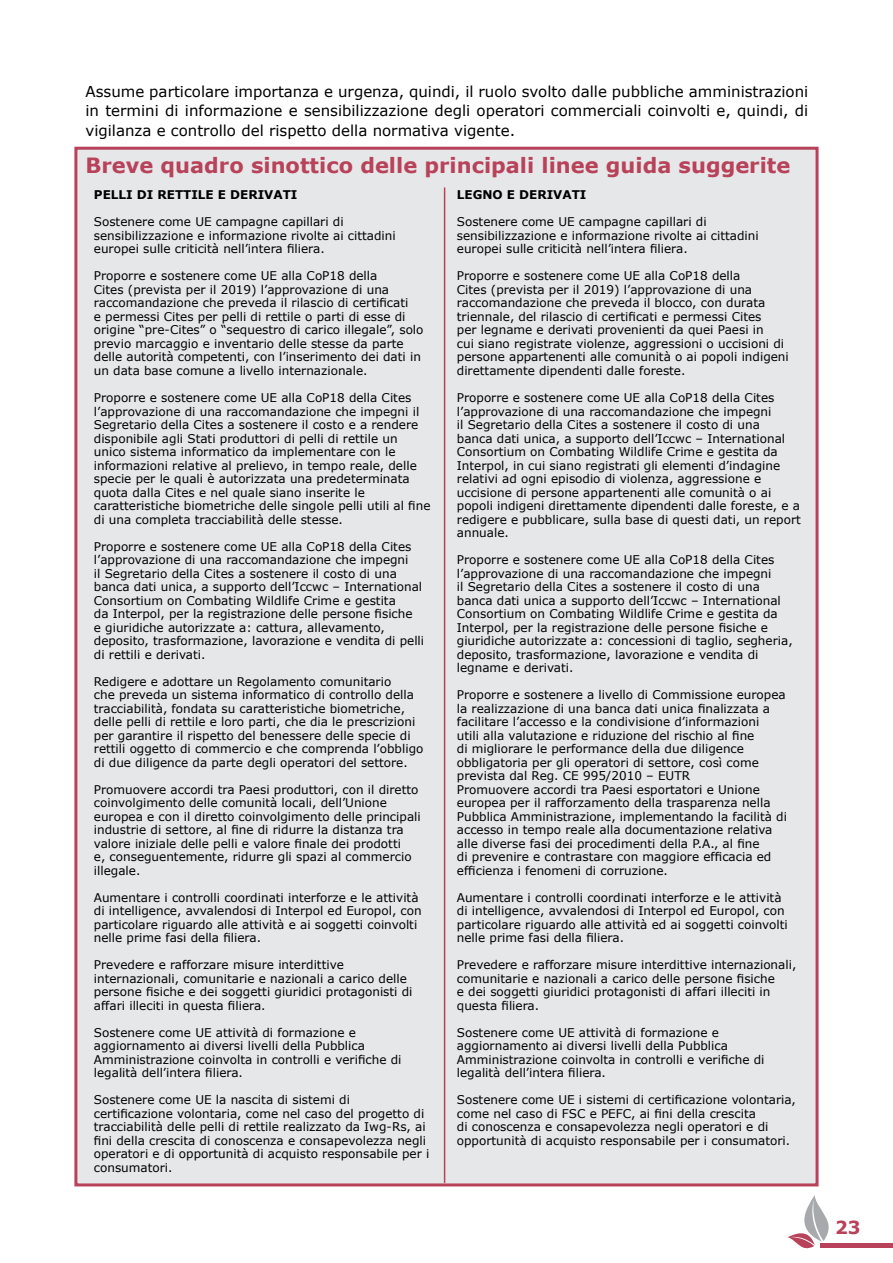
<style>
.page{position:relative;width:893px;height:1263px;background:#fff}
.page>*{position:absolute;margin:0;border:0;box-sizing:border-box;transform-origin:0 0}
.t1{font:700 21px "Verdana";color:#b7425a}
.t2{font:700 18px "Verdana";color:#b7425a}
.t3{font:15px/19.5px "Verdana";color:#000;text-align:justify}
.t4{font:12px/13.5px "Verdana";color:#000}
.t5{font:700 12px "Verdana";color:#000}
</style>
<div class="page">
<svg style="left:788px;top:1195px;width:50px;height:54px"></svg>
<hr style="left:820px;top:1243px;width:73px;height:4px;background:#b7425a">
<div style="left:74px;top:147px;width:745px;height:1039px;background:#e6e7e8;border:3px solid #b7425a"></div>
<hr style="left:444px;top:187px;width:1px;height:996px;background:#b7425a">
<p class="t3" style="left:85px;top:82px;width:724px">Assume particolare importanza e urgenza, quindi, il ruolo svolto dalle pubbliche amministrazioni in termini di informazione e sensibilizzazione degli operatori commerciali coinvolti e, quindi, di vigilanza e controllo del rispetto della normativa vigente.</p>
<h1 class="t1" style="left:85px;top:152px;width:706px">Breve quadro sinottico delle principali linee guida suggerite</h1>
<p class="t5" style="left:94px;top:187px;width:205px">PELLI DI RETTILE E DERIVATI</p>
<p class="t4" style="left:94px;top:216px;width:303px">Sostenere come UE campagne capillari di sensibilizzazione e informazione rivolte ai cittadini europei sulle criticità nell’intera filiera.</p>
<p class="t4" style="left:94px;top:270px;width:331px">Proporre e sostenere come UE alla CoP18 della<br>Cites (prevista per il 2019) l’approvazione di una raccomandazione che preveda il rilascio di certificati<br>e permessi Cites per pelli di rettile o parti di esse di origine “pre-Cites” o “sequestro di carico illegale”, solo previo marcaggio e inventario delle stesse da parte delle autorità competenti, con l’inserimento dei dati in un data base comune a livello internazionale.</p>
<p class="t4" style="left:94px;top:391px;width:338px">Proporre e sostenere come UE alla CoP18 della Cites l’approvazione di una raccomandazione che impegni il Segretario della Cites a sostenere il costo e a rendere disponibile agli Stati produttori di pelli di rettile un unico sistema informatico da implementare con le informazioni relative al prelievo, in tempo reale, delle specie per le quali è autorizzata una predeterminata quota dalla Cites e nel quale siano inserite le caratteristiche biometriche delle singole pelli utili al fine di una completa tracciabilità delle stesse.</p>
<p class="t4" style="left:94px;top:540px;width:332px">Proporre e sostenere come UE alla CoP18 della Cites l’approvazione di una raccomandazione che impegni<br>il Segretario della Cites a sostenere il costo di una banca dati unica, a supporto dell’Iccwc – International Consortium on Combating Wildlife Crime e gestita<br>da Interpol, per la registrazione delle persone fisiche<br>e giuridiche autorizzate a: cattura, allevamento, deposito, trasformazione, lavorazione e vendita di pelli di rettili e derivati.</p>
<p class="t4" style="left:94px;top:675px;width:331px">Redigere e adottare un Regolamento comunitario<br>che preveda un sistema informatico di controllo della tracciabilità, fondata su caratteristiche biometriche, delle pelli di rettile e loro parti, che dia le prescrizioni per garantire il rispetto del benessere delle specie di rettili oggetto di commercio e che comprenda l’obbligo di due diligence da parte degli operatori del settore.</p>
<p class="t4" style="left:94px;top:783px;width:328px">Promuovere accordi tra Paesi produttori, con il diretto coinvolgimento delle comunità locali, dell’Unione europea e con il diretto coinvolgimento delle principali industrie di settore, al fine di ridurre la distanza tra valore iniziale delle pelli e valore finale dei prodotti<br>e, conseguentemente, ridurre gli spazi al commercio illegale.</p>
<p class="t4" style="left:94px;top:891px;width:329px">Aumentare i controlli coordinati interforze e le attività di intelligence, avvalendosi di Interpol ed Europol, con particolare riguardo alle attività e ai soggetti coinvolti nelle prime fasi della filiera.</p>
<p class="t4" style="left:94px;top:958px;width:320px">Prevedere e rafforzare misure interdittive internazionali, comunitarie e nazionali a carico delle persone fisiche e dei soggetti giuridici protagonisti di affari illeciti in questa filiera.</p>
<p class="t4" style="left:94px;top:1026px;width:309px">Sostenere come UE attività di formazione e aggiornamento ai diversi livelli della Pubblica Amministrazione coinvolta in controlli e verifiche di legalità dell’intera filiera.</p>
<p class="t4" style="left:94px;top:1093px;width:337px">Sostenere come UE la nascita di sistemi di certificazione volontaria, come nel caso del progetto di tracciabilità delle pelli di rettile realizzato da Iwg-Rs, ai fini della crescita di conoscenza e consapevolezza negli operatori e di opportunità di acquisto responsabile per i consumatori.</p>
<p class="t5" style="left:457px;top:187px;width:131px">LEGNO E DERIVATI</p>
<p class="t4" style="left:457px;top:216px;width:303px">Sostenere come UE campagne capillari di sensibilizzazione e informazione rivolte ai cittadini europei sulle criticità nell’intera filiera.</p>
<p class="t4" style="left:457px;top:270px;width:333px">Proporre e sostenere come UE alla CoP18 della<br>Cites (prevista per il 2019) l’approvazione di una raccomandazione che preveda il blocco, con durata triennale, del rilascio di certificati e permessi Cites<br>per legname e derivati provenienti da quei Paesi in<br>cui siano registrate violenze, aggressioni o uccisioni di persone appartenenti alle comunità o ai popoli indigeni direttamente dipendenti dalle foreste.</p>
<p class="t4" style="left:457px;top:391px;width:345px">Proporre e sostenere come UE alla CoP18 della Cites l’approvazione di una raccomandazione che impegni<br>il Segretario della Cites a sostenere il costo di una<br>banca dati unica, a supporto dell’Iccwc – International Consortium on Combating Wildlife Crime e gestita da Interpol, in cui siano registrati gli elementi d’indagine relativi ad ogni episodio di violenza, aggressione e uccisione di persone appartenenti alle comunità o ai popoli indigeni direttamente dipendenti dalle foreste, e a redigere e pubblicare, sulla base di questi dati, un report annuale.</p>
<p class="t4" style="left:457px;top:553px;width:337px">Proporre e sostenere come UE alla CoP18 della Cites l’approvazione di una raccomandazione che impegni<br>il Segretario della Cites a sostenere il costo di una banca dati unica a supporto dell’Iccwc – International Consortium on Combating Wildlife Crime e gestita da Interpol, per la registrazione delle persone fisiche e giuridiche autorizzate a: concessioni di taglio, segheria, deposito, trasformazione, lavorazione e vendita di legname e derivati.</p>
<p class="t4" style="left:457px;top:688px;width:332px">Proporre e sostenere a livello di Commissione europea la realizzazione di una banca dati unica finalizzata a facilitare l’accesso e la condivisione d’informazioni<br>utili alla valutazione e riduzione del rischio al fine<br>di migliorare le performance della due diligence obbligatoria per gli operatori di settore, così come prevista dal Reg. CE 995/2010 – EUTR<br>Promuovere accordi tra Paesi esportatori e Unione europea per il rafforzamento della trasparenza nella Pubblica Amministrazione, implementando la facilità di accesso in tempo reale alla documentazione relativa alle diverse fasi dei procedimenti della P.A., al fine<br>di prevenire e contrastare con maggiore efficacia ed efficienza i fenomeni di corruzione.</p>
<p class="t4" style="left:457px;top:891px;width:332px">Aumentare i controlli coordinati interforze e le attività di intelligence, avvalendosi di Interpol ed Europol, con particolare riguardo alle attività ed ai soggetti coinvolti nelle prime fasi della filiera.</p>
<p class="t4" style="left:457px;top:958px;width:341px">Prevedere e rafforzare misure interdittive internazionali, comunitarie e nazionali a carico delle persone fisiche<br>e dei soggetti giuridici protagonisti di affari illeciti in questa filiera.</p>
<p class="t4" style="left:457px;top:1026px;width:309px">Sostenere come UE attività di formazione e aggiornamento ai diversi livelli della Pubblica Amministrazione coinvolta in controlli e verifiche di legalità dell’intera filiera.</p>
<p class="t4" style="left:457px;top:1093px;width:341px">Sostenere come UE i sistemi di certificazione volontaria, come nel caso di FSC e PEFC, ai fini della crescita<br>di conoscenza e consapevolezza negli operatori e di opportunità di acquisto responsabile per i consumatori.</p>
<h2 class="t2" style="left:835px;top:1215px;width:27px">23</h2>
</div>
